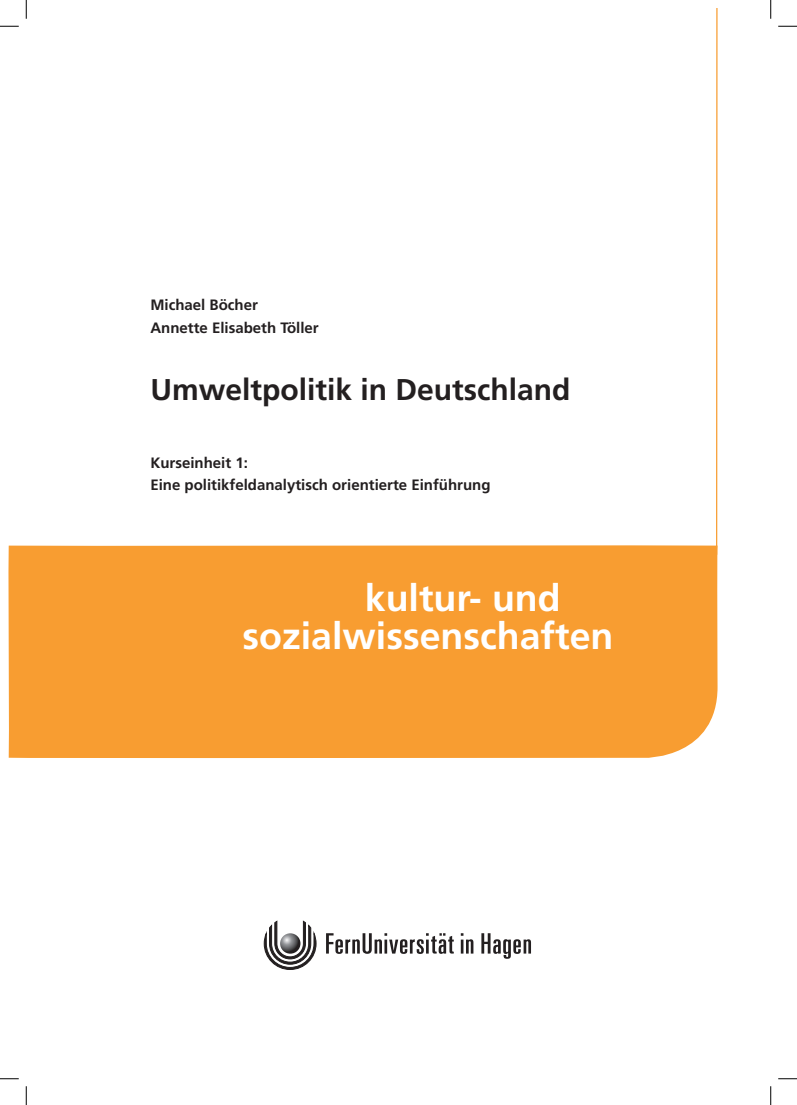
<style>
.page{position:relative;width:797px;height:1105px;background:#fff}
.page>*{position:absolute;margin:0;border:0;box-sizing:border-box;transform-origin:0 0}
.t1{font:700 37.5px "Frutiger";color:#fff}
.t2{font:700 37.5px "Frutiger LT Com";color:#fff}
.t3{font:700 30px "Frutiger LT Com";color:#231f20}
.t4{font:700 15px/22.5px "Frutiger LT Com";color:#231f20}
</style>
<div class="page">
<div style="left:9px;top:545px;width:709px;height:213px;background:#f89d31"></div>
<hr style="left:716px;top:9px;width:1px;height:546px;background:#f89d31">
<svg style="left:326px;top:933px;width:205px;height:26px"></svg>
<svg style="left:264px;top:921px;width:52px;height:49px"></svg>
<svg style="left:280px;top:933px;width:20px;height:21px"></svg>
<svg style="left:0;top:25px;width:19px;height:2px"></svg>
<svg style="left:778px;top:25px;width:19px;height:2px"></svg>
<svg style="left:0;top:1078px;width:19px;height:1px"></svg>
<svg style="left:778px;top:1078px;width:19px;height:1px"></svg>
<svg style="left:25px;top:0;width:2px;height:19px"></svg>
<svg style="left:25px;top:1086px;width:2px;height:19px"></svg>
<svg style="left:770px;top:0;width:1px;height:19px"></svg>
<svg style="left:770px;top:1086px;width:1px;height:19px"></svg>
<p class="t4" style="left:150px;top:294px;width:170px">Michael Böcher<br>Annette Elisabeth Töller</p>
<h2 class="t3" style="left:150px;top:372px;width:422px">Umweltpolitik in Deutschland</h2>
<p class="t4" style="left:150px;top:452px;width:342px">Kurseinheit 1:<br>Eine politikfeldanalytisch orientierte Einführung</p>
<h1 class="t2" style="left:365px;top:576px;width:197px">kultur- und</h1>
<h1 class="t1" style="left:242px;top:614px;width:372px">sozialwissenschaften</h1>
</div>
